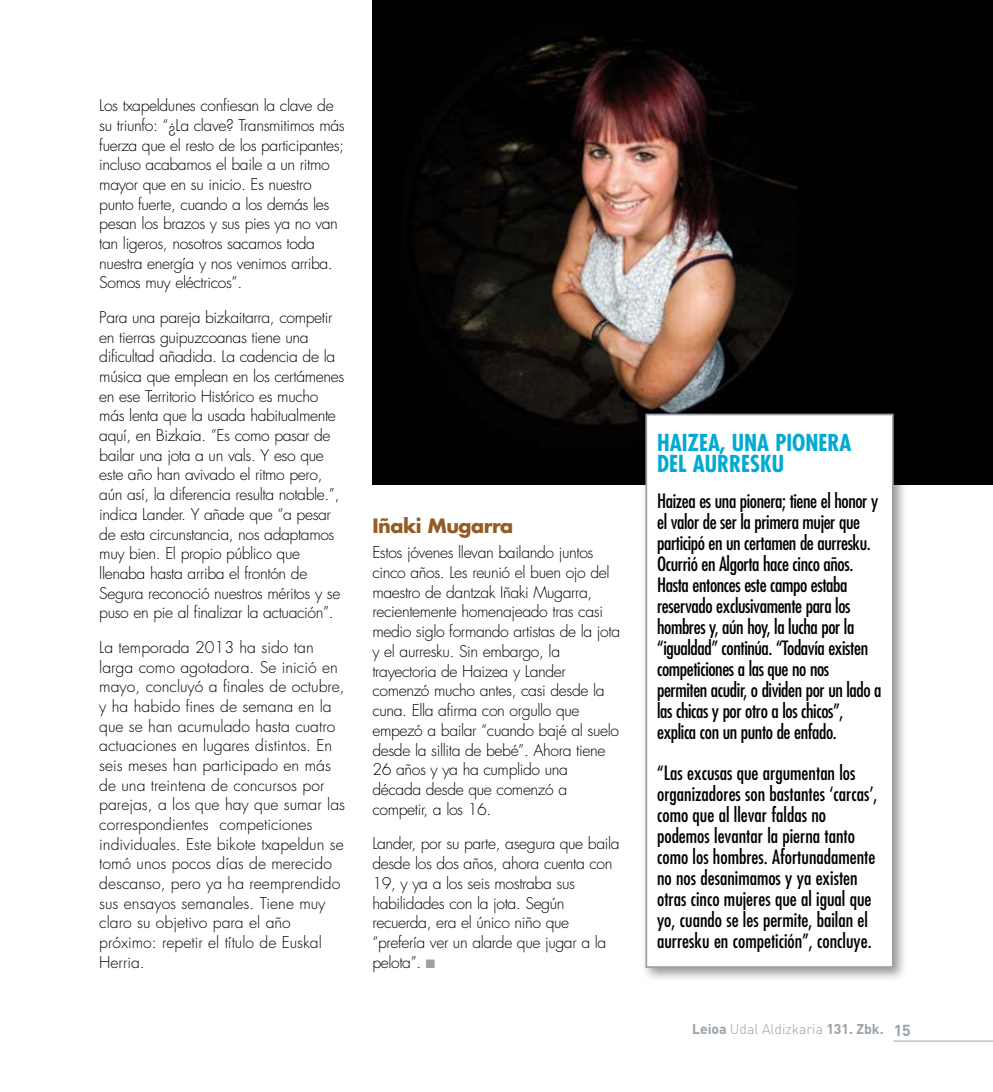
<style>
.page{position:relative;width:993px;height:1092px;background:#fff}
.page>*{position:absolute;margin:0;border:0;box-sizing:border-box;transform-origin:0 0}
.t1{font:700 condensed 22.75px/21px "Futura";color:#00aad2}
.t2{font:condensed 19.25px/21px "Futura";letter-spacing:-.02em;color:#000}
.t3{font:condensed 19.25px/21px "Futura";color:#000}
.t4{font:700 19.25px "Futura";letter-spacing:-.025em;color:#945c23}
.t5{font:300 15.75px/19.6px "Futura";letter-spacing:-.025em;color:#000}
.t6{font:300 15.75px/19.6px "Futura";color:#000}
.t7{font:300 14px "DIN";color:#99a2a8}
.s1{color:#99a2a8}
.s2{font-weight:700}
.s3{font-weight:700;font-size:15.75px}
</style>
<div class="page">
<hr style="left:893px;top:1040px;width:99px;height:1px;background:#99a2a8">
<img style="left:372px;top:0;width:620px;height:484px">
<div style="left:640px;top:409px;width:267px;height:573px;background:#000;opacity:.4"></div>
<div style="left:646px;top:414px;width:246px;height:552px;background:#fff"></div>
<div style="left:645px;top:413px;width:248px;height:554px;border:2px solid #99a2a8"></div>
<p class="t5" style="left:99px;top:96px;width:247px">Los txapeldunes confiesan la clave de su triunfo: “¿La clave? Transmitimos más fuerza que el resto de los participantes; incluso acabamos el baile a un ritmo mayor que en su inicio. Es nuestro punto fuerte, cuando a los demás les pesan los brazos y sus pies ya no van tan ligeros, nosotros sacamos toda nuestra energía y nos venimos arriba.<br>Somos muy eléctricos”.</p>
<p class="t5" style="left:99px;top:308px;width:246px">Para una pareja bizkaitarra, competir en tierras guipuzcoanas tiene una dificultad añadida. La cadencia de la música que emplean en los certámenes en ese Territorio Histórico es mucho más lenta que la usada habitualmente aquí, en Bizkaia. “Es como pasar de bailar una jota a un vals. Y eso que este año han avivado el ritmo pero, aún así, la diferencia resulta notable.”, indica Lander. Y añade que “a pesar de esta circunstancia, nos adaptamos muy bien. El propio público que llenaba hasta arriba el frontón de Segura reconoció nuestros méritos y se puso en pie al finalizar la actuación”.</p>
<p class="t6" style="left:99px;top:637px;width:247px">La temporada 2013 ha sido tan larga como agotadora. Se inició en mayo, concluyó a finales de octubre, y ha habido fines de semana en la que se han acumulado hasta cuatro actuaciones en lugares distintos. En seis meses han participado en más de una treintena de concursos por parejas, a los que hay que sumar las correspondientes competiciones individuales. Este bikote txapeldun se tomó unos pocos días de merecido descanso, pero ya ha reemprendido sus ensayos semanales. Tiene muy claro su objetivo para el año próximo: repetir el título de Euskal<br>Herria.</p>
<p class="t4" style="left:372px;top:512px;width:142px">Iñaki Mugarra</p>
<p class="t5" style="left:372px;top:543px;width:249px">Estos jóvenes llevan bailando juntos cinco años. Les reunió el buen ojo del maestro de dantzak Iñaki Mugarra, recientemente homenajeado tras casi medio siglo formando artistas de la jota y el aurresku. Sin embargo, la trayectoria de Haizea y Lander comenzó mucho antes, casi desde la cuna. Ella afirma con orgullo que empezó a bailar “cuando bajé al suelo desde la sillita de bebé”. Ahora tiene<br>26 años y ya ha cumplido una década desde que comenzó a competir, a los 16.</p>
<p class="t5" style="left:372px;top:834px;width:249px">Lander, por su parte, asegura que baila desde los dos años, ahora cuenta con<br>19, y ya a los seis mostraba sus habilidades con la jota. Según recuerda, era el único niño que “prefería ver un alarde que jugar a la pelota”. <span class="s1">■</span></p>
<h1 class="t1" style="left:657px;top:432px;width:196px">HAIZEA, UNA PIONERA<br>DEL AURRESKU</h1>
<p class="t2" style="left:657px;top:490px;width:226px">Haizea es una pionera; tiene el honor y el valor de ser la primera mujer que participó en un certamen de aurresku.<br>Ocurrió en Algorta hace cinco años.<br>Hasta entonces este campo estaba reservado exclusivamente para los hombres y, aún hoy, la lucha por la “igualdad” continúa. “Todavía existen competiciones a las que no nos permiten acudir, o dividen por un lado a las chicas y por otro a los chicos”, explica con un punto de enfado.</p>
<p class="t3" style="left:657px;top:762px;width:222px">“Las excusas que argumentan los organizadores son bastantes ‘carcas’, como que al llevar faldas no podemos levantar la pierna tanto como los hombres. Afortunadamente no nos desanimamos y ya existen otras cinco mujeres que al igual que yo, cuando se les permite, bailan el aurresku en competición”, concluye.</p>
<p class="t7" style="left:691px;top:1020px;width:220px"><span class="s2">Leioa</span> Udal Aldizkaria <span class="s2">131. Zbk.</span> <span class="s3">15</span></p>
</div>
